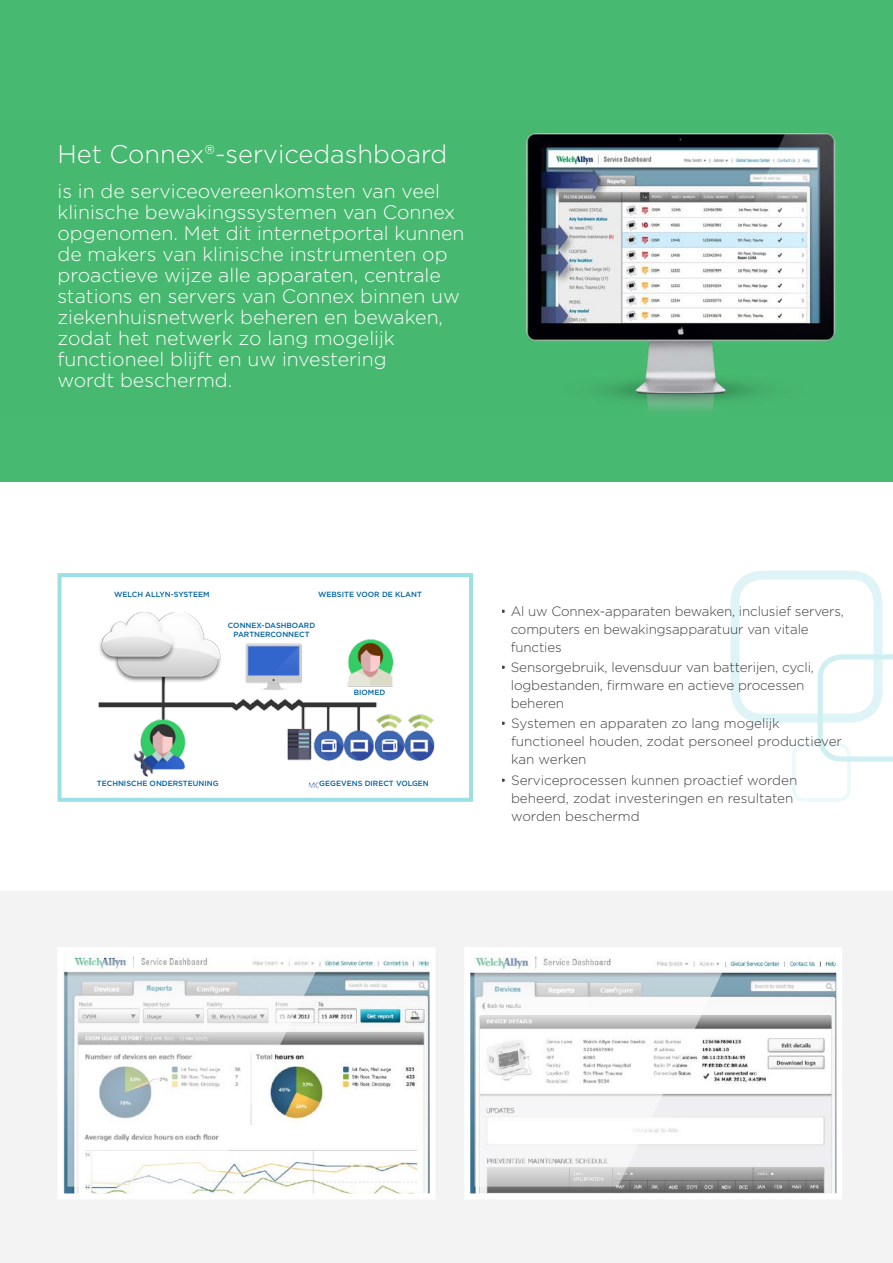
<style>
.page{position:relative;width:893px;height:1263px;background:#fff}
.page>*{position:absolute;margin:0;border:0;box-sizing:border-box;transform-origin:0 0}
.t1{font:300 25.5px "Gotham";color:#fff}
.t2{font:300 19.5px/21px "Gotham";color:#fff}
.t3{font:300 13.5px/18px "Gotham";letter-spacing:-.01em;color:#414042}
.t4{font:500 7.5px/9px "Gotham";color:#0063a7;text-align:center}
</style>
<div class="page">
<div style="left:0;top:0;width:893px;height:481px;background:#47b970"></div>
<div style="left:730px;top:571px;width:152px;height:152px;border:9px solid #3ec1cd;border-radius:27px"></div>
<svg style="left:818px;top:654px;width:75px;height:108px"></svg>
<div style="left:792px;top:743px;width:59px;height:59px;border:4px solid #3ec1cd;border-radius:11px"></div>
<img style="left:98px;top:612px;width:337px;height:177px">
<img style="left:526px;top:133px;width:310px;height:278px">
<div style="left:0;top:891px;width:893px;height:372px;background:#f3f3f3"></div>
<svg style="left:58px;top:947px;width:377px;height:252px"></svg>
<svg style="left:67px;top:959px;width:255px;height:227px"></svg>
<svg style="left:465px;top:947px;width:377px;height:252px"></svg>
<svg style="left:474px;top:959px;width:255px;height:227px"></svg>
<div style="left:318px;top:591px;width:112px;height:25px;background:#fff"></div>
<div style="left:225px;top:622px;width:93px;height:18px;background:#fff"></div>
<div style="left:354px;top:689px;width:38px;height:11px;background:#fff"></div>
<div style="left:97px;top:780px;width:145px;height:11px;background:#fff"></div>
<div style="left:319px;top:780px;width:117px;height:11px;background:#fff"></div>
<h1 class="t1" style="left:57px;top:138px;width:391px">Het Connex®-servicedashboard</h1>
<p class="t2" style="left:57px;top:180px;width:409px">is in de serviceovereenkomsten van veel klinische bewakingssystemen van Connex opgenomen. Met dit internetportal kunnen de makers van klinische instrumenten op proactieve wijze alle apparaten, centrale stations en servers van Connex binnen uw ziekenhuisnetwerk beheren en bewaken, zodat het netwerk zo lang mogelijk functioneel blijft en uw investering<br>wordt beschermd.</p>
<p class="t4" style="left:114px;top:590px;width:97px">WELCH ALLYN-SYSTEEM</p>
<p class="t4" style="left:318px;top:590px;width:105px">WEBSITE VOOR DE KLANT</p>
<p class="t4" style="left:228px;top:621px;width:89px">CONNEX-DASHBOARD<br>PARTNERCONNECT</p>
<p class="t4" style="left:354px;top:687px;width:33px">BIOMED</p>
<p class="t4" style="left:97px;top:779px;width:123px">TECHNISCHE ONDERSTEUNING</p>
<p class="t4" style="left:319px;top:779px;width:111px">GEGEVENS DIRECT VOLGEN</p>
<p class="t3" style="left:511px;top:602px;width:335px;text-indent:-10px">• Al uw Connex-apparaten bewaken, inclusief servers, computers en bewakingsapparatuur van vitale functies</p>
<p class="t3" style="left:511px;top:658px;width:305px;text-indent:-10px">• Sensorgebruik, levensduur van batterijen, cycli, logbestanden, firmware en actieve processen beheren</p>
<p class="t3" style="left:511px;top:714px;width:332px;text-indent:-10px">• Systemen en apparaten zo lang mogelijk functioneel houden, zodat personeel productiever kan werken</p>
<p class="t3" style="left:511px;top:770px;width:288px;text-indent:-10px">• Serviceprocessen kunnen proactief worden beheerd, zodat investeringen en resultaten worden beschermd</p>
</div>
